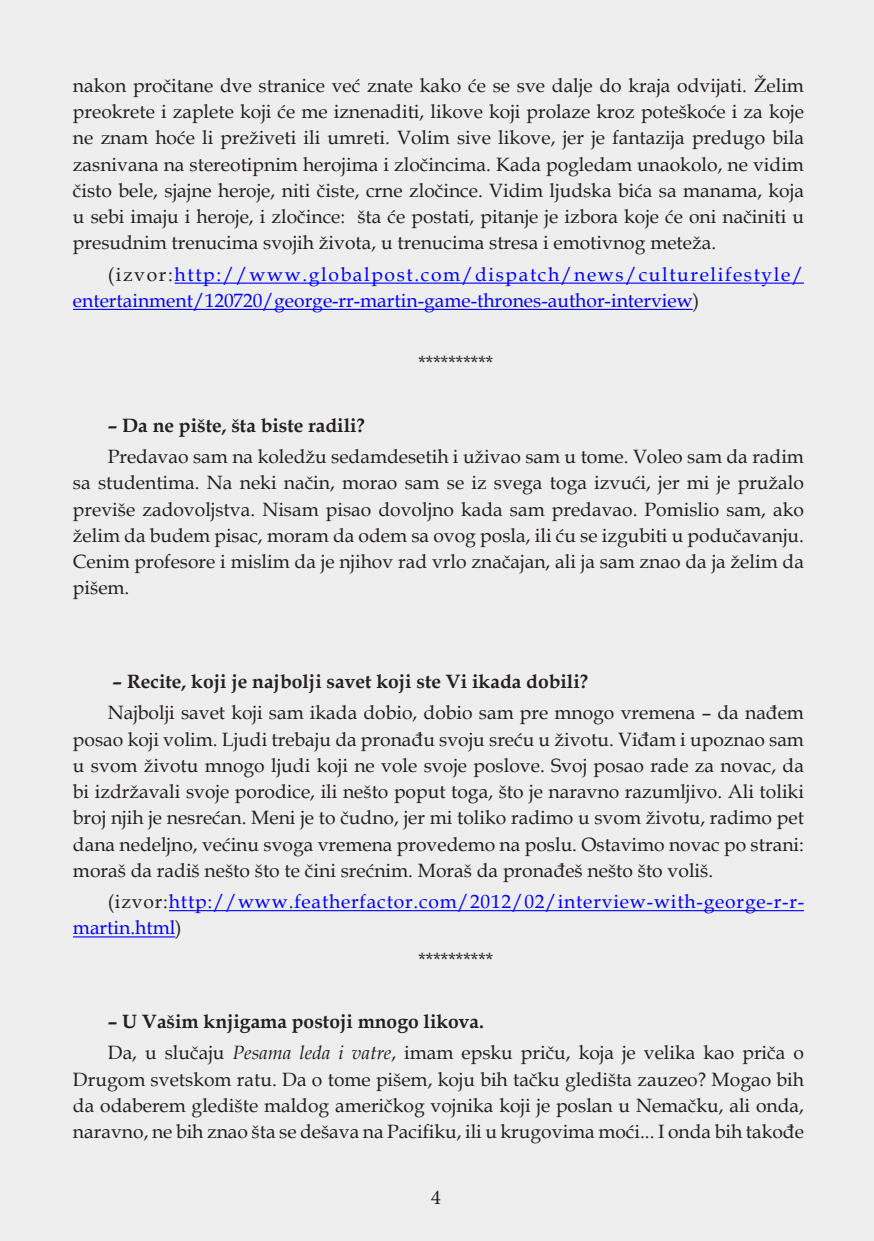
<style>
.page{position:relative;width:874px;height:1241px;background:#fff}
.page>*{position:absolute;margin:0;border:0;box-sizing:border-box;transform-origin:0 0}
.t1{font:21px "Minion Pro";color:#231f20}
.t2{font:19.25px/26.2px "Book Antiqua";color:#231f20;text-align:justify}
.t3{font:19.25px/26.2px "Book Antiqua";color:#00f}
.t4{font:700 19.25px "Book Antiqua";color:#231f20}
.t5{font:19.25px/26.2px "Book Antiqua";letter-spacing:.04em;color:#00f}
.s1{color:#231f20}
.s2{font-style:italic}
</style>
<div class="page">
<div style="left:0;top:0;width:872px;height:1240px;background:#eeeeef"></div>
<hr style="left:873px;top:0;width:1px;height:1240px;background:#eeeeef">
<hr style="left:174px;top:282px;width:629px;height:2px;background:#00f">
<hr style="left:73px;top:309px;width:619px;height:1px;background:#00f">
<hr style="left:169px;top:909px;width:634px;height:2px;background:#00f">
<hr style="left:73px;top:936px;width:102px;height:1px;background:#00f">
<p class="t2" style="left:73px;top:72px;width:732px">nakon pročitane dve stranice već znate kako će se sve dalje do kraja odvijati. Želim preokrete i zaplete koji će me iznenaditi, likove koji prolaze kroz poteškoće i za koje ne znam hoće li preživeti ili umreti. Volim sive likove, jer je fantazija predugo bila zasnivana na stereotipnim herojima i zločincima. Kada pogledam unaokolo, ne vidim čisto bele, sjajne heroje, niti čiste, crne zločince. Vidim ljudska bića sa manama, koja u sebi imaju i heroje, i zločince: šta će postati, pitanje je izbora koje će oni načiniti u presudnim trenucima svojih života, u trenucima stresa i emotivnog meteža.</p>
<p class="t3" style="left:73px;top:260px;width:731px;text-indent:35px"><span class="s1">(izvor:</span>http://www.globalpost.com/dispatch/news/culturelifestyle/ entertainment/120720/george-rr-martin-game-thrones-author-interview<span class="s1">)</span></p>
<p class="t2" style="left:418px;top:349px;width:76px">**********</p>
<p class="t4" style="left:108px;top:412px;width:259px">– Da ne pište, šta biste radili?</p>
<p class="t2" style="left:73px;top:443px;width:732px;text-indent:35px">Predavao sam na koledžu sedamdesetih i uživao sam u tome. Voleo sam da radim sa studentima. Na neki način, morao sam se iz svega toga izvući, jer mi je pružalo previše zadovoljstva. Nisam pisao dovoljno kada sam predavao. Pomislio sam, ako želim da budem pisac, moram da odem sa ovog posla, ili ću se izgubiti u podučavanju.<br>Cenim profesore i mislim da je njihov rad vrlo značajan, ali ja sam znao da ja želim da pišem.</p>
<p class="t4" style="left:112px;top:668px;width:477px">– Recite, koji je najbolji savet koji ste Vi ikada dobili?</p>
<p class="t2" style="left:73px;top:699px;width:732px;text-indent:35px">Najbolji savet koji sam ikada dobio, dobio sam pre mnogo vremena – da nađem posao koji volim. Ljudi trebaju da pronađu svoju sreću u životu. Viđam i upoznao sam u svom životu mnogo ljudi koji ne vole svoje poslove. Svoj posao rade za novac, da bi izdržavali svoje porodice, ili nešto poput toga, što je naravno razumljivo. Ali toliki broj njih je nesrećan. Meni je to čudno, jer mi toliko radimo u svom životu, radimo pet dana nedeljno, većinu svoga vremena provedemo na poslu. Ostavimo novac po strani: moraš da radiš nešto što te čini srećnim. Moraš da pronađeš nešto što voliš.</p>
<p class="t5" style="left:73px;top:887px;width:732px;text-indent:35px"><span class="s1">(izvor:</span>http://www.featherfactor.com/2012/02/interview-with-george-r-r&shy;martin.html<span class="s1">)</span></p>
<p class="t2" style="left:418px;top:945px;width:76px">**********</p>
<p class="t4" style="left:108px;top:1008px;width:377px">– U Vašim knjigama postoji mnogo likova.</p>
<p class="t2" style="left:73px;top:1039px;width:732px;text-indent:35px">Da, u slučaju <span class="s2">Pesama leda i vatre</span>, imam epsku priču, koja je velika kao priča o Drugom svetskom ratu. Da o tome pišem, koju bih tačku gledišta zauzeo? Mogao bih da odaberem gledište maldog američkog vojnika koji je poslan u Nemačku, ali onda, naravno, ne bih znao šta se dešava na Pacifiku, ili u krugovima moći... I onda bih takođe</p>
<p class="t1" style="left:431px;top:1183px;width:12px">4</p>
</div>
